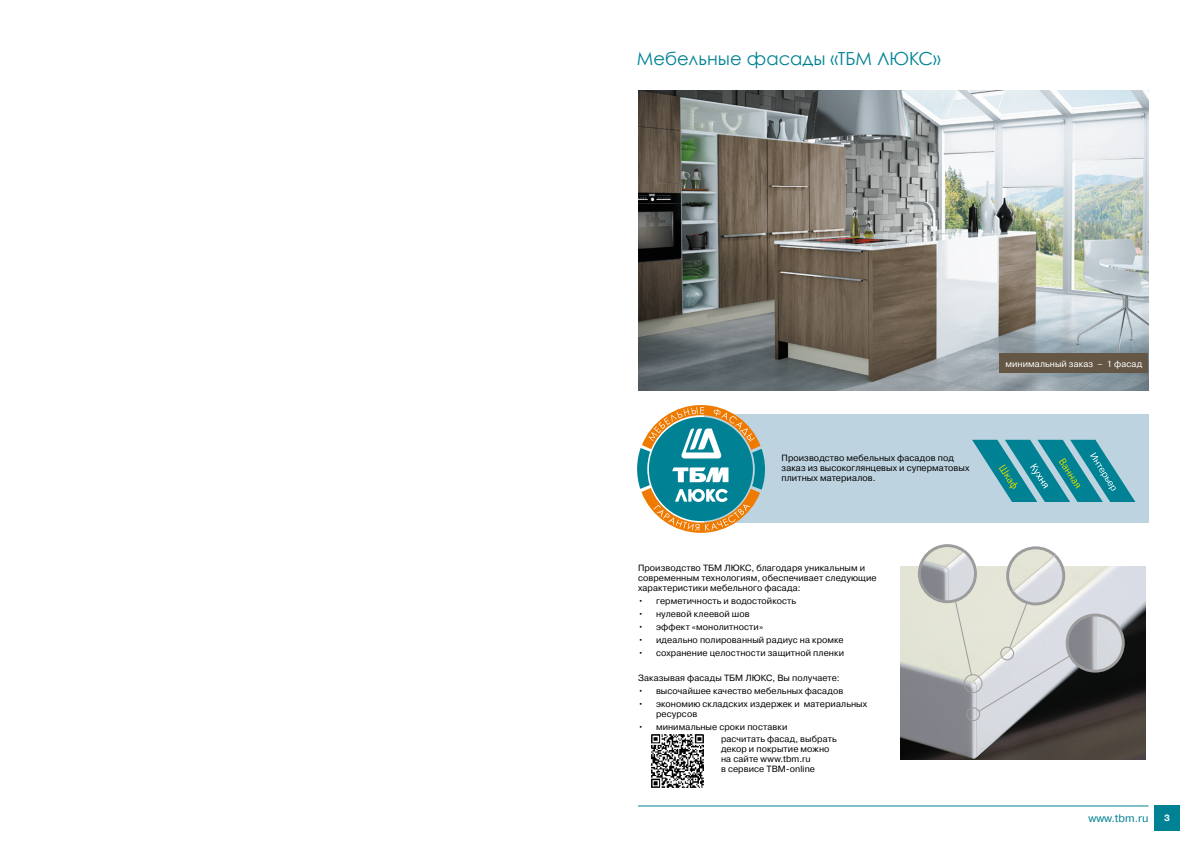
<style>
.page{position:relative;width:1191px;height:842px;background:#fff}
.page>*{position:absolute;margin:0;border:0;box-sizing:border-box;transform-origin:0 0}
.t1{font:18px "Century Gothic";color:#008294}
.t2{font:11px "Pragmatica C";color:#008294}
.t3{font:9px/10px "Pragmatica C";letter-spacing:.01em;color:#000}
.t4{font:9px "Pragmatica C";letter-spacing:.01em;color:#fff}
.t5{font:700 9px "Pragmatica C";color:#fff}
</style>
<div class="page">
<div style="left:1154px;top:805px;width:25px;height:26px;background:#008294"></div>
<hr style="left:638px;top:805px;width:510px;height:1px;background:#008294">
<div style="left:703px;top:414px;width:445px;height:108px;background:#bdd3e0"></div>
<img style="left:900px;top:566px;width:245px;height:193px">
<div style="left:1006px;top:546px;width:59px;height:59px;border:3px solid #9c9c9d;border-radius:50%"></div>
<img style="left:919px;top:546px;width:56px;height:56px;border-radius:28px">
<div style="left:918px;top:544px;width:59px;height:59px;border:3px solid #9c9c9d;border-radius:50%"></div>
<svg style="left:923px;top:552px;width:199px;height:205px;background:#abacaa"></svg>
<svg style="left:972px;top:440px;width:163px;height:62px"></svg>
<img style="left:638px;top:90px;width:510px;height:300px">
<div style="left:999px;top:353px;width:149px;height:19px;background:#645746"></div>
<svg style="left:637px;top:405px;width:128px;height:128px"></svg>
<img style="left:651px;top:734px;width:53px;height:54px">
<h1 class="t1" style="left:637px;top:46px;width:305px">Мебельные фасады «ТБМ ЛЮКС»</h1>
<p class="t3" style="left:781px;top:453px;width:189px">Производство мебельных фасадов под заказ из высокоглянцевых и суперматовых плитных материалов.</p>
<p class="t3" style="left:638px;top:563px;width:240px">Производство ТБМ ЛЮКС, благодаря уникальным и современным технологиям, обеспечивает следующие характеристики мебельного фасада:</p>
<p class="t3" style="left:638px;top:596px;width:160px">• герметичность и водостойкость</p>
<p class="t3" style="left:638px;top:609px;width:113px">• нулевой клеевой шов</p>
<p class="t3" style="left:638px;top:622px;width:127px">• эффект «монолитности»</p>
<p class="t3" style="left:638px;top:635px;width:207px">• идеально полированный радиус на кромке</p>
<p class="t3" style="left:638px;top:647px;width:208px">• сохранение целостности защитной пленки</p>
<p class="t3" style="left:638px;top:673px;width:203px">Заказывая фасады ТБМ ЛЮКС, Вы получаете:</p>
<p class="t3" style="left:638px;top:686px;width:207px">• высочайшее качество мебельных фасадов</p>
<p class="t3" style="left:656px;top:699px;width:213px;text-indent:-18px">• экономию складских издержек и материальных ресурсов</p>
<p class="t3" style="left:638px;top:722px;width:151px">• минимальные сроки поставки</p>
<p class="t3" style="left:721px;top:734px;width:117px">расчитать фасад, выбрать декор и покрытие можно на сайте www.tbm.ru<br>в сервисе TBM-online</p>
<p class="t4" style="left:1005px;top:358px;width:138px">минимальный заказ – 1 фасад</p>
<p class="t2" style="left:1088px;top:812px;width:62px">www.tbm.ru</p>
<p class="t5" style="left:1164px;top:813px;width:7px">3</p>
</div>
